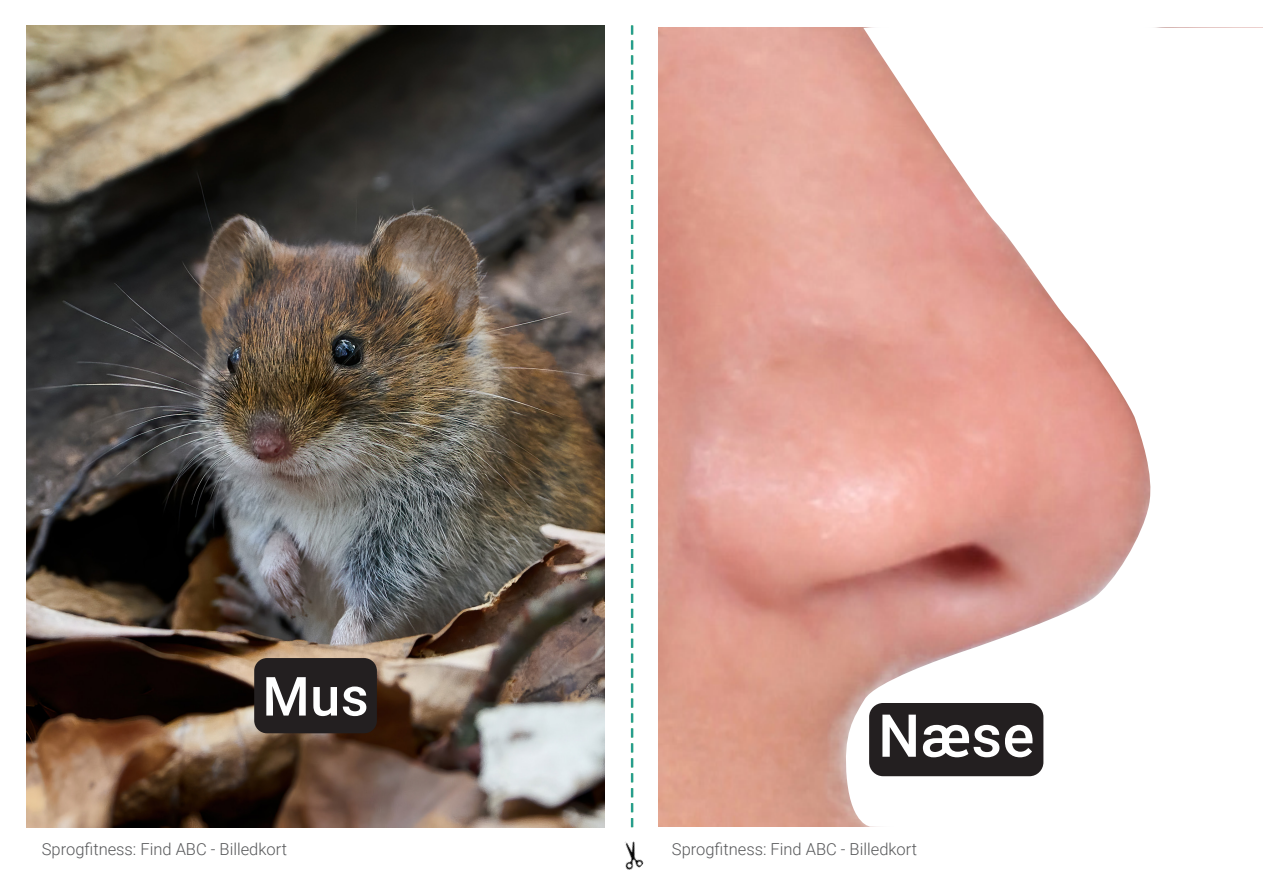
<style>
.page{position:relative;width:1263px;height:893px;background:#fff}
.page>*{position:absolute;margin:0;border:0;box-sizing:border-box;transform-origin:0 0}
.Billedtekst{font:500 59.25px "Roboto";color:#fff}
.Billedtekst-2{font:500 54px "Roboto";color:#fff}
.t1{font:300 16.5px "Roboto";color:#57585a}
</style>
<div class="page">
<img style="left:624px;top:841px;width:20px;height:29px">
<img style="left:658px;top:28px;width:184px;height:799px">
<svg style="left:842px;top:27px;width:421px;height:800px"></svg>
<div style="left:869px;top:703px;width:174px;height:73px;background:#231f20;border-radius:14px"></div>
<img style="left:27px;top:26px;width:578px;height:801px">
<svg style="left:631px;top:26px;width:2px;height:801px"></svg>
<div style="left:254px;top:658px;width:123px;height:75px;background:#231f20;border-radius:13px"></div>
<p class="Billedtekst-2" style="left:262px;top:658px;width:108px">Mus</p>
<p class="Billedtekst" style="left:878px;top:694px;width:158px">Næse</p>
<p class="t1" style="left:42px;top:837px;width:247px">Sprogfitness: Find ABC - Billedkort</p>
<p class="t1" style="left:672px;top:837px;width:247px">Sprogfitness: Find ABC - Billedkort</p>
</div>
